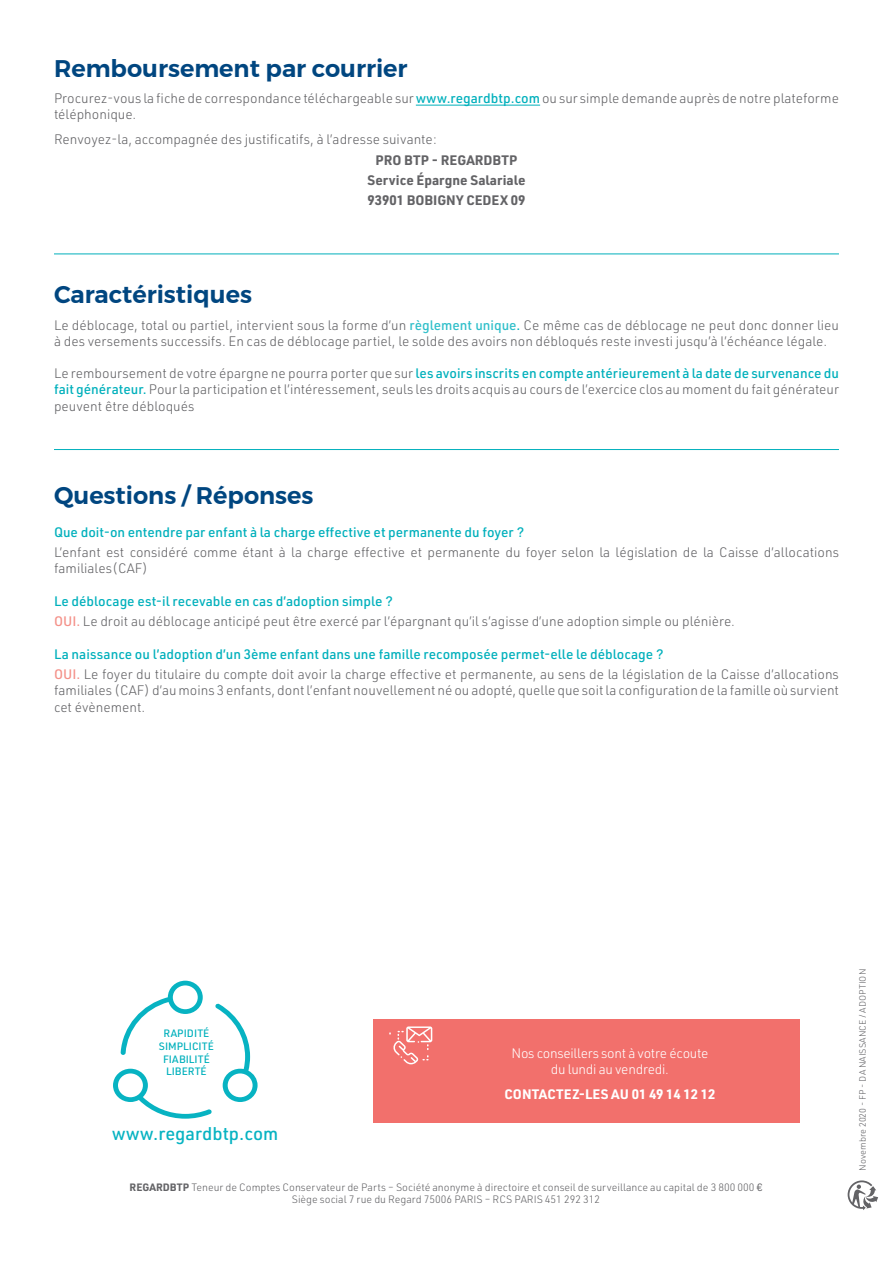
<style>
.page{position:relative;width:893px;height:1263px;background:#fff}
.page>*{position:absolute;margin:0;border:0;box-sizing:border-box;transform-origin:0 0}
.t1{font:600 24px "Montserrat";color:#004680}
.t2{font:500 18.15px "URWDIN";color:#07b3c2}
.t3{font:300 13.5px/16.2px "URWDIN";color:#636366}
.t4{font:500 13.5px "URWDIN";color:#00b0bc}
.t5{font:700 13.5px "URWDIN";color:#636366}
.t6{font:300 13.5px "URWDIN";letter-spacing:-.02em;color:#fff}
.t7{font:700 13.5px "URWDIN";letter-spacing:.005em;color:#fff}
.t8{font:300 10.5px "URWDIN";color:#636366}
.t9{font:500 10.5px/12.6px "URWDIN";color:#00b0bc;text-align:center}
.t10{font:300 9px "URWDIN";color:#636366}
.s1{font-weight:500;color:#00b0bc}
.s2{font-weight:500;color:#2fbfca}
.s3{font-weight:500;color:#f49189}
.s4{font-weight:700}
.s5{font-weight:400}
</style>
<div class="page">
<hr style="left:54px;top:449px;width:785px;height:1px;background:#00b0bc">
<hr style="left:54px;top:254px;width:785px;height:1px;background:#00b0bc">
<svg style="left:848px;top:1180px;width:30px;height:30px"></svg>
<div style="left:373px;top:1019px;width:426px;height:103px;background:#f2706c"></div>
<svg style="left:389px;top:1026px;width:43px;height:38px"></svg>
<svg style="left:113px;top:981px;width:145px;height:138px"></svg>
<hr style="left:416px;top:105px;width:124px;height:1px;background:#00b0bc">
<p class="t1" style="left:54px;top:50px;width:355px">Remboursement par courrier</p>
<p class="t3" style="left:54px;top:90px;width:786px">Procurez-vous la fiche de correspondance téléchargeable sur <span class="s1">www.regardbtp.com</span> ou sur simple demande auprès de notre plateforme téléphonique.</p>
<p class="t3" style="left:54px;top:131px;width:384px">Renvoyez-la, accompagnée des justificatifs, à l’adresse suivante:</p>
<p class="t5" style="left:376px;top:150px;width:143px">PRO BTP - REGARDBTP</p>
<p class="t5" style="left:367px;top:171px;width:160px">Service Épargne Salariale</p>
<p class="t5" style="left:368px;top:191px;width:159px">93901 BOBIGNY CEDEX 09</p>
<p class="t1" style="left:54px;top:275px;width:199px">Caractéristiques</p>
<p class="t3" style="left:54px;top:316px;width:786px">Le déblocage, total ou partiel, intervient sous la forme d’un <span class="s2">règlement unique</span><span class="s1">.</span> Ce même cas de déblocage ne peut donc donner lieu à des versements successifs. En cas de déblocage partiel, le solde des avoirs non débloqués reste investi jusqu’à l’échéance légale.</p>
<p class="t3" style="left:54px;top:365px;width:786px;text-align:justify">Le remboursement de votre épargne ne pourra porter que sur <span class="s1">les avoirs inscrits en compte antérieurement à la date de survenance du fait générateur.</span> Pour la participation et l’intéressement, seuls les droits acquis au cours de l’exercice clos au moment du fait générateur peuvent être débloqués</p>
<p class="t1" style="left:54px;top:476px;width:261px">Questions / Réponses</p>
<p class="t4" style="left:54px;top:523px;width:472px">Que doit-on entendre par enfant à la charge effective et permanente du foyer ?</p>
<p class="t3" style="left:54px;top:544px;width:786px">L’enfant est considéré comme étant à la charge effective et permanente du foyer selon la législation de la Caisse d’allocations familiales(CAF)</p>
<p class="t4" style="left:54px;top:592px;width:341px">Le déblocage est-il recevable en cas d’adoption simple ?</p>
<p class="t3" style="left:54px;top:613px;width:682px"><span class="s3">OUI.</span> Le droit au déblocage anticipé peut être exercé par l’épargnant qu’il s’agisse d’une adoption simple ou plénière.</p>
<p class="t4" style="left:54px;top:645px;width:611px">La naissance ou l’adoption d’un 3ème enfant dans une famille recomposée permet-elle le déblocage ?</p>
<p class="t3" style="left:54px;top:666px;width:786px;text-align:justify"><span class="s3">OUI.</span> Le foyer du titulaire du compte doit avoir la charge effective et permanente, au sens de la législation de la Caisse d’allocations familiales (CAF) d’au moins 3 enfants, dont l’enfant nouvellement né ou adopté, quelle que soit la configuration de la famille où survient cet évènement.</p>
<p class="t9" style="left:159px;top:1027px;width:56px">RAPIDITÉ<br>SIMPLICITÉ<br>FIABILITÉ<br>LIBERTÉ</p>
<p class="t2" style="left:112px;top:1121px;width:168px">www.regardbtp.com</p>
<p class="t6" style="left:511px;top:1044px;width:198px">Nos conseillers sont à votre écoute</p>
<p class="t6" style="left:551px;top:1060px;width:120px">du lundi au vendredi.</p>
<p class="t7" style="left:504px;top:1084px;width:212px">CONTACTEZ-LES AU 01 49 14 12 12</p>
<p class="t8" style="left:130px;top:1180px;width:634px"><span class="s4">REGARDBTP</span> Teneur de Comptes Conservateur de Parts – Société anonyme à directoire et conseil de surveillance au capital de 3 800 000 <span class="s5">€</span></p>
<p class="t8" style="left:292px;top:1192px;width:310px">Siège social 7 rue du Regard 75006 PARIS – RCS PARIS 451 292 312</p>
<p class="t10" style="left:857px;top:1171px;width:203px;rotate:-90deg">Novembre 2020 - FP - DA NAISSANCE / ADOPTION</p>
</div>
